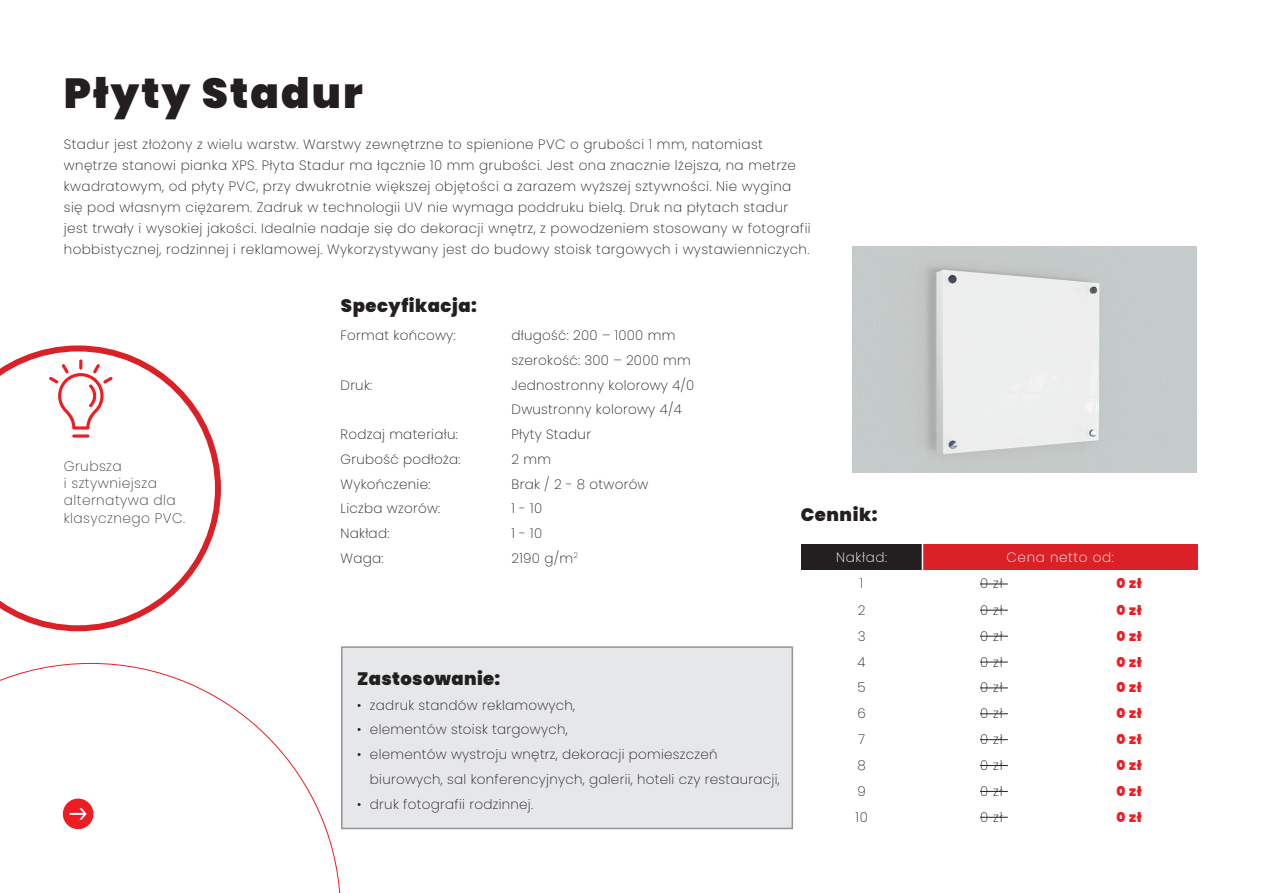
<style>
.page{position:relative;width:1263px;height:893px;background:#fff}
.page>*{position:absolute;margin:0;border:0;box-sizing:border-box;transform-origin:0 0}
.t1{font:900 42px "Poppins";letter-spacing:.05em;color:#231f20}
.t2{font:900 18px "Poppins";letter-spacing:.03em;color:#231f20}
.t3{font:200 13.8px/17.2px "Poppins";letter-spacing:.03em;color:#3e3e3f}
.t4{font:200 13.5px/21px "Poppins";letter-spacing:.03em;color:#231f20}
.t5{font:900 13.5px "Poppins";letter-spacing:.05em;color:#ee1d23}
.t6{font:200 13.5px "Poppins";letter-spacing:.05em;color:#fff}
</style>
<div class="page">
<svg style="left:0;top:663px;width:341px;height:230px"></svg>
<svg style="left:63px;top:799px;width:30px;height:30px"></svg>
<div style="left:801px;top:544px;width:121px;height:26px;background:#231f20"></div>
<div style="left:922px;top:544px;width:276px;height:26px;background:#da2128"></div>
<svg style="left:922px;top:544px;width:1px;height:26px"></svg>
<svg style="left:980px;top:584px;width:28px;height:1px"></svg>
<svg style="left:980px;top:610px;width:28px;height:1px"></svg>
<svg style="left:980px;top:636px;width:28px;height:1px"></svg>
<svg style="left:980px;top:662px;width:28px;height:1px"></svg>
<svg style="left:980px;top:688px;width:28px;height:1px"></svg>
<svg style="left:980px;top:713px;width:28px;height:1px"></svg>
<svg style="left:980px;top:739px;width:28px;height:1px"></svg>
<svg style="left:980px;top:765px;width:28px;height:1px"></svg>
<svg style="left:980px;top:791px;width:28px;height:1px"></svg>
<svg style="left:980px;top:817px;width:28px;height:1px"></svg>
<img style="left:853px;top:247px;width:344px;height:225px">
<div style="left:341px;top:646px;width:452px;height:183px;background:#e6e7e9;border:2px solid #939598"></div>
<svg style="left:0;top:345px;width:221px;height:286px"></svg>
<svg style="left:72px;top:434px;width:17px;height:4px"></svg>
<svg style="left:49px;top:359px;width:64px;height:71px"></svg>
<h1 class="t1" style="left:64px;top:69px;width:300px">Płyty Stadur</h1>
<p class="t4" style="left:64px;top:134px;width:748px">Stadur jest złożony z wielu warstw. Warstwy zewnętrzne to spienione PVC o grubości 1 mm, natomiast wnętrze stanowi pianka XPS. Płyta Stadur ma łącznie 10 mm grubości. Jest ona znacznie lżejsza, na metrze kwadratowym, od płyty PVC, przy dwukrotnie większej objętości a zarazem wyższej sztywności. Nie wygina się pod własnym ciężarem. Zadruk w technologii UV nie wymaga poddruku bielą. Druk na płytach stadur jest trwały i wysokiej jakości. Idealnie nadaje się do dekoracji wnętrz, z powodzeniem stosowany w fotografii hobbistycznej, rodzinnej i reklamowej. Wykorzystywany jest do budowy stoisk targowych i wystawienniczych.</p>
<p class="t3" style="left:64px;top:458px;width:123px">Grubsza<br>i sztywniejsza alternatywa dla klasycznego PVC.</p>
<h2 class="t2" style="left:341px;top:295px;width:138px">Specyfikacja:</h2>
<p class="t4" style="left:341px;top:325px;width:117px">Format końcowy:</p>
<p class="t4" style="left:512px;top:323px;width:181px;line-height:24.8px">długość: 200 – 1000 mm szerokość: 300 – 2000 mm</p>
<p class="t4" style="left:341px;top:374px;width:33px">Druk:</p>
<p class="t4" style="left:512px;top:373px;width:184px;line-height:24.8px">Jednostronny kolorowy 4/0<br>Dwustronny kolorowy 4/4</p>
<p class="t4" style="left:341px;top:424px;width:119px">Rodzaj materiału:</p>
<p class="t4" style="left:512px;top:424px;width:81px">Płyty Stadur</p>
<p class="t4" style="left:341px;top:449px;width:121px">Grubość podłoża:</p>
<p class="t4" style="left:512px;top:449px;width:41px">2 mm</p>
<p class="t4" style="left:341px;top:473px;width:91px">Wykończenie:</p>
<p class="t4" style="left:512px;top:473px;width:138px">Brak / 2 - 8 otworów</p>
<p class="t4" style="left:341px;top:498px;width:101px">Liczba wzorów:</p>
<p class="t4" style="left:512px;top:498px;width:32px">1 - 10</p>
<p class="t4" style="left:341px;top:523px;width:50px">Nakład:</p>
<p class="t4" style="left:512px;top:523px;width:32px">1 - 10</p>
<p class="t4" style="left:341px;top:548px;width:44px">Waga:</p>
<p class="t4" style="left:512px;top:548px;width:68px">2190 g/m<sup>2</sup></p>
<h2 class="t2" style="left:357px;top:668px;width:145px">Zastosowanie:</h2>
<p class="t4" style="left:357px;top:694px;width:220px">• zadruk standów reklamowych,</p>
<p class="t4" style="left:357px;top:719px;width:212px">• elementów stoisk targowych,</p>
<p class="t4" style="left:370px;top:742px;width:411px;line-height:24.8px;text-indent:-13px">• elementów wystroju wnętrz, dekoracji pomieszczeń biurowych, sal konferencyjnych, galerii, hoteli czy restauracji,</p>
<p class="t4" style="left:357px;top:793px;width:177px">• druk fotografii rodzinnej.</p>
<h2 class="t2" style="left:801px;top:504px;width:78px">Cennik:</h2>
<p class="t6" style="left:836px;top:550px;width:53px">Nakład:</p>
<p class="t6" style="left:1006px;top:550px;width:109px">Cena netto od:</p>
<p class="t4" style="left:860px;top:573px;width:5px">1</p>
<p class="t4" style="left:980px;top:573px;width:24px">0 zł</p>
<p class="t5" style="left:1116px;top:576px;width:27px">0 zł</p>
<p class="t4" style="left:858px;top:599px;width:9px">2</p>
<p class="t4" style="left:980px;top:599px;width:24px">0 zł</p>
<p class="t5" style="left:1116px;top:602px;width:27px">0 zł</p>
<p class="t4" style="left:858px;top:625px;width:9px">3</p>
<p class="t4" style="left:980px;top:625px;width:24px">0 zł</p>
<p class="t5" style="left:1116px;top:628px;width:27px">0 zł</p>
<p class="t4" style="left:858px;top:651px;width:10px">4</p>
<p class="t4" style="left:980px;top:651px;width:24px">0 zł</p>
<p class="t5" style="left:1116px;top:654px;width:27px">0 zł</p>
<p class="t4" style="left:857px;top:677px;width:10px">5</p>
<p class="t4" style="left:980px;top:677px;width:24px">0 zł</p>
<p class="t5" style="left:1116px;top:680px;width:27px">0 zł</p>
<p class="t4" style="left:857px;top:703px;width:10px">6</p>
<p class="t4" style="left:980px;top:703px;width:24px">0 zł</p>
<p class="t5" style="left:1116px;top:706px;width:27px">0 zł</p>
<p class="t4" style="left:858px;top:729px;width:8px">7</p>
<p class="t4" style="left:980px;top:729px;width:24px">0 zł</p>
<p class="t5" style="left:1116px;top:732px;width:27px">0 zł</p>
<p class="t4" style="left:857px;top:755px;width:10px">8</p>
<p class="t4" style="left:980px;top:755px;width:24px">0 zł</p>
<p class="t5" style="left:1116px;top:757px;width:27px">0 zł</p>
<p class="t4" style="left:857px;top:781px;width:10px">9</p>
<p class="t4" style="left:980px;top:781px;width:24px">0 zł</p>
<p class="t5" style="left:1116px;top:783px;width:27px">0 zł</p>
<p class="t4" style="left:855px;top:807px;width:14px">10</p>
<p class="t4" style="left:980px;top:807px;width:24px">0 zł</p>
<p class="t5" style="left:1116px;top:809px;width:27px">0 zł</p>
</div>
